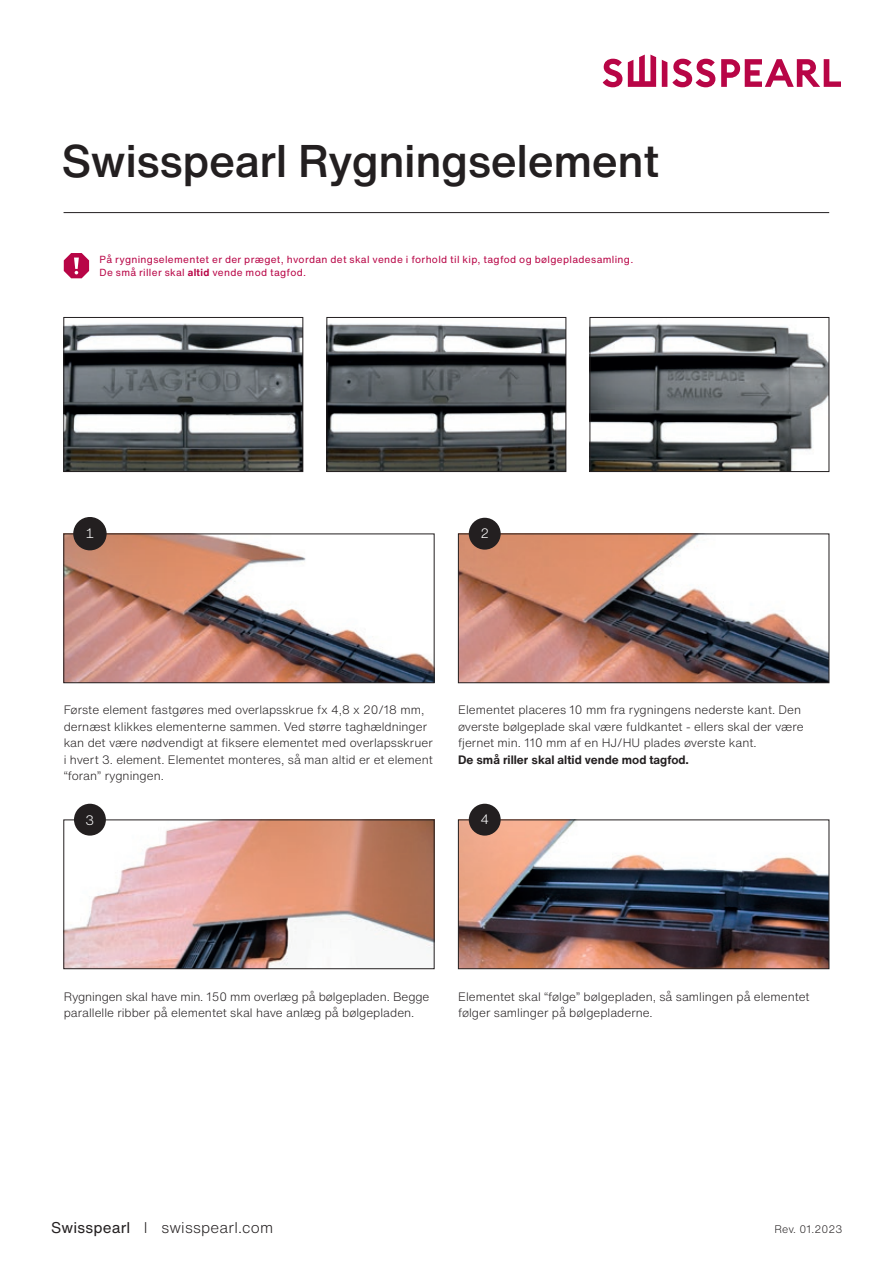
<style>
.page{position:relative;width:893px;height:1263px;background:#fff}
.page>*{position:absolute;margin:0;border:0;box-sizing:border-box;transform-origin:0 0}
.t1{font:500 45px "Helvetica Now Text";letter-spacing:-.01em;color:#231f20}
.t2{font:300 15.3px "Helvetica Now Text";letter-spacing:.015em;color:#231f20}
.t3{font:300 13.5px "Helvetica Now Text";color:#fff}
.t4{font:300 12px/16.5px "Helvetica Now Text";color:#231f20}
.t5{font:700 12px "Helvetica Now Text";color:#231f20}
.t6{font:300 10.8px "Helvetica Now Text";letter-spacing:.015em;color:#231f20}
.t7{font:10.2px/13.5px "Helvetica Now Text";letter-spacing:.03em;color:#b80546}
.s1{font-weight:700}
.s2{font-weight:400}
</style>
<div class="page">
<svg style="left:628px;top:55px;width:28px;height:32px"></svg>
<svg style="left:603px;top:59px;width:19px;height:28px"></svg>
<svg style="left:662px;top:59px;width:53px;height:28px"></svg>
<svg style="left:721px;top:59px;width:120px;height:28px"></svg>
<img style="left:66px;top:536px;width:366px;height:145px">
<div style="left:64px;top:534px;width:370px;height:149px;border:1px solid #231f20"></div>
<img style="left:460px;top:536px;width:367px;height:145px">
<div style="left:458px;top:534px;width:371px;height:149px;border:1px solid #231f20"></div>
<img style="left:66px;top:822px;width:366px;height:145px">
<div style="left:64px;top:820px;width:370px;height:149px;border:1px solid #231f20"></div>
<img style="left:460px;top:822px;width:367px;height:145px">
<div style="left:458px;top:820px;width:371px;height:149px;border:1px solid #231f20"></div>
<svg style="left:64px;top:253px;width:25px;height:25px"></svg>
<img style="left:66px;top:323px;width:235px;height:147px">
<div style="left:64px;top:317px;width:239px;height:155px;border:1px solid #231f20"></div>
<img style="left:329px;top:323px;width:235px;height:147px">
<div style="left:327px;top:317px;width:239px;height:155px;border:1px solid #231f20"></div>
<img style="left:592px;top:323px;width:235px;height:147px">
<div style="left:590px;top:317px;width:239px;height:155px;border:1px solid #231f20"></div>
<div style="left:74px;top:518px;width:32px;height:32px;background:#231f20;border-radius:50%"></div>
<div style="left:73px;top:517px;width:34px;height:33px;border:2px solid #231f20;border-radius:50%"></div>
<div style="left:74px;top:804px;width:32px;height:32px;background:#231f20;border-radius:50%"></div>
<div style="left:469px;top:804px;width:32px;height:32px;background:#231f20;border-radius:50%"></div>
<div style="left:469px;top:518px;width:32px;height:32px;background:#231f20;border-radius:50%"></div>
<hr style="left:64px;top:212px;width:765px;height:1px;background:#231f20">
<h1 class="t1" style="left:61px;top:130px;width:599px">Swisspearl Rygningselement</h1>
<p class="t7" style="left:99px;top:252px;width:535px">På rygningselementet er der præget, hvordan det skal vende i forhold til kip, tagfod og bølgepladesamling.<br>De små riller skal <span class="s1">altid</span> vende mod tagfod.</p>
<p class="t3" style="left:86px;top:524px;width:10px">1</p>
<p class="t3" style="left:480px;top:524px;width:10px">2</p>
<p class="t4" style="left:64px;top:702px;width:371px">Første element fastgøres med overlapsskrue fx 4,8 x 20/18 mm, dernæst klikkes elementerne sammen. Ved større taghældninger kan det være nødvendigt at fiksere elementet med overlapsskruer i hvert 3. element. Elementet monteres, så man altid er et element “foran” rygningen.</p>
<p class="t4" style="left:458px;top:702px;width:347px">Elementet placeres 10 mm fra rygningens nederste kant. Den øverste bølgeplade skal være fuldkantet - ellers skal der være fjernet min. 110 mm af en HJ/HU plades øverste kant.</p>
<p class="t5" style="left:458px;top:751px;width:232px">De små riller skal altid vende mod tagfod.</p>
<p class="t3" style="left:86px;top:811px;width:10px">3</p>
<p class="t3" style="left:480px;top:810px;width:10px">4</p>
<p class="t4" style="left:64px;top:988px;width:367px">Rygningen skal have min. 150 mm overlæg på bølgepladen. Begge parallelle ribber på elementet skal have anlæg på bølgepladen.</p>
<p class="t4" style="left:458px;top:988px;width:353px">Elementet skal “følge” bølgepladen, så samlingen på elementet følger samlinger på bølgepladerne.</p>
<p class="t2" style="left:51px;top:1217px;width:224px"><span class="s2">Swisspearl</span> I swisspearl.com</p>
<p class="t6" style="left:774px;top:1222px;width:69px">Rev. 01.2023</p>
</div>
